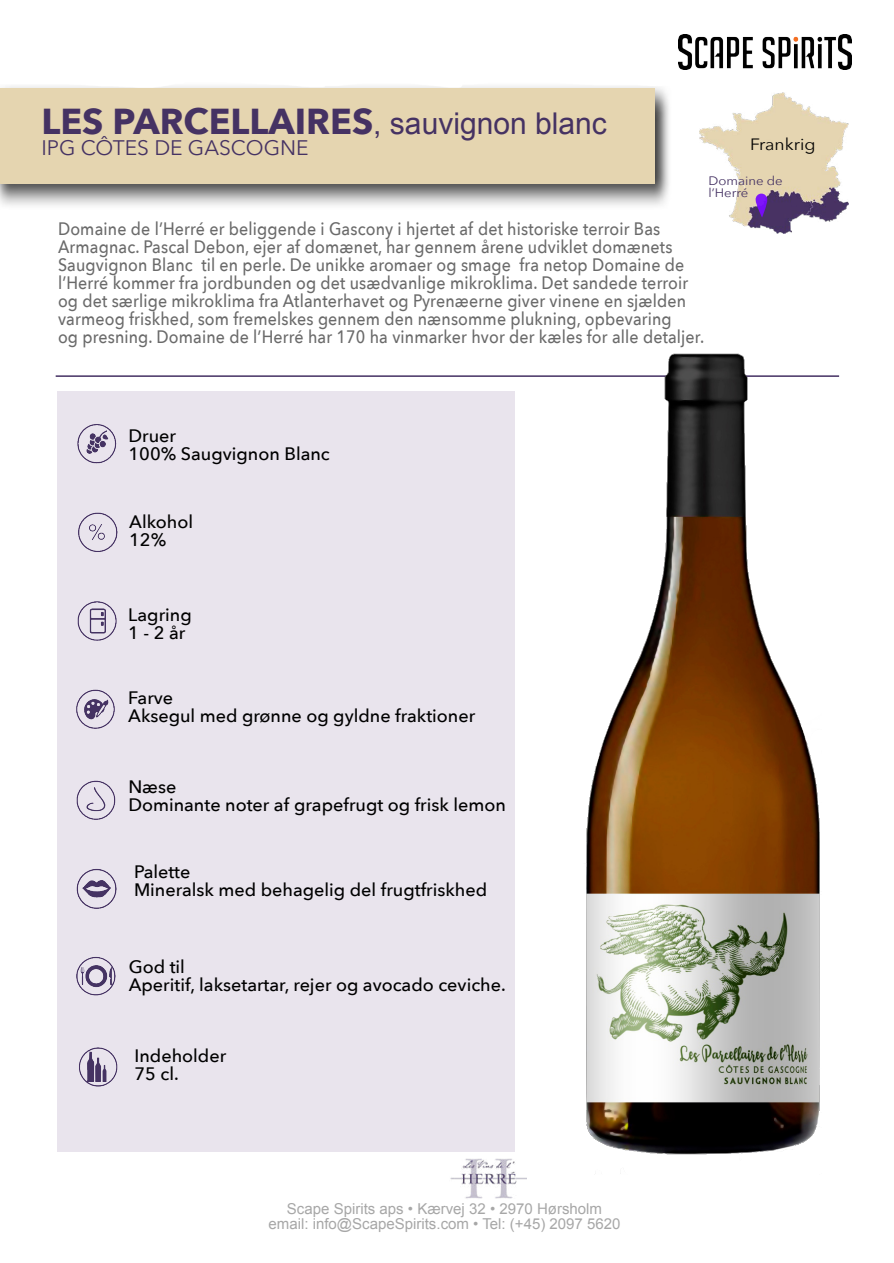
<style>
.page{position:relative;width:894px;height:1263px;background:#fff}
.page>*{position:absolute;margin:0;border:0;box-sizing:border-box;transform-origin:0 0}
.t1{font:700 36px "Avenir Next";color:#453263}
.t2{font:21px "Avenir Next";color:#453263}
.t3{font:500 18px/18px "Avenir Next";letter-spacing:.01em;color:rgb(0 0 0/.59);scale:.89 1}
.t4{font:500 18px/18px "Avenir Next";color:#000}
.t5{font:16.35px "Avenir Next";color:#000;scale:1.07 1}
.t6{font:15px/15.5px "Arial";color:#a7a7a7;text-align:center}
.t7{font:12.3px/12.3px "Avenir Next";color:#453263;scale:1.07 1}
.s1{font-family:"Arial";font-weight:400;font-size:30px}
</style>
<div class="page">
<div style="left:57px;top:391px;width:458px;height:761px;background:#e9e4ed"></div>
<img style="left:79px;top:1047px;width:39px;height:40px">
<hr style="left:56px;top:375px;width:782px;height:2px;background:#453163">
<img style="left:76px;top:957px;width:40px;height:39px">
<img style="left:76px;top:869px;width:41px;height:40px">
<img style="left:76px;top:780px;width:40px;height:40px">
<img style="left:76px;top:689px;width:39px;height:40px">
<img style="left:77px;top:424px;width:40px;height:40px">
<img style="left:78px;top:512px;width:40px;height:40px">
<img style="left:0;top:86px;width:669px;height:120px">
<div style="left:0;top:88px;width:654px;height:95px;background:#e5d5b0"></div>
<img style="left:77px;top:601px;width:40px;height:40px">
<img style="left:450px;top:1158px;width:76px;height:41px">
<img style="left:678px;top:35px;width:172px;height:34px">
<img style="left:699px;top:92px;width:149px;height:142px">
<div style="left:755px;top:193px;width:12px;height:24px;background:#790bff;border-radius:6px;opacity:.94"></div>
<img style="left:583px;top:353px;width:237px;height:821px">
<h1 class="t1" style="left:41px;top:98px;width:567px">LES PARCELLAIRES<span class="s1">, sauvignon blanc</span></h1>
<p class="t2" style="left:41px;top:134px;width:268px">IPG CÔTES DE GASCOGNE</p>
<p class="t5" style="left:749px;top:133px;width:63px">Frankrig</p>
<p class="t7" style="left:708px;top:175px;width:71px">Domaine de l’Herré</p>
<p class="t3" style="left:58px;top:221px;width:727px">Domaine de l’Herré er beliggende i Gascony i hjertet af det historiske terroir Bas Armagnac. Pascal Debon, ejer af domænet, har gennem årene udviklet domænets Saugvignon Blanc til en perle. De unikke aromaer og smage fra netop Domaine de l’Herré kommer fra jordbunden og det usædvanlige mikroklima. Det sandede terroir og det særlige mikroklima fra Atlanterhavet og Pyrenæerne giver vinene en sjælden varmeog friskhed, som fremelskes gennem den nænsomme plukning, opbevaring<br>og presning. Domaine de l’Herré har 170 ha vinmarker hvor der kæles for alle detaljer.</p>
<p class="t4" style="left:128px;top:428px;width:203px">Druer<br>100% Saugvignon Blanc</p>
<p class="t4" style="left:129px;top:513px;width:65px">Alkohol<br>12%</p>
<p class="t4" style="left:128px;top:606px;width:65px">Lagring<br>1-2år</p>
<p class="t4" style="left:128px;top:690px;width:348px">Farve<br>Aksegul med grønne og gyldne fraktioner</p>
<p class="t4" style="left:128px;top:778px;width:379px">Næse<br>Dominante noter af grapefrugt og frisk lemon</p>
<p class="t4" style="left:134px;top:863px;width:354px">Palette<br>Mineralsk med behagelig del frugtfriskhed</p>
<p class="t4" style="left:129px;top:959px;width:378px">God til<br>Aperitif, laksetartar, rejer og avocado ceviche.</p>
<p class="t4" style="left:134px;top:1047px;width:93px">Indeholder<br>75 cl.</p>
<p class="t6" style="left:268px;top:1202px;width:353px">Scape Spirits aps • Kærvej 32 • 2970 Hørsholm email: info@ScapeSpirits.com • Tel: (+45) 2097 5620</p>
</div>
